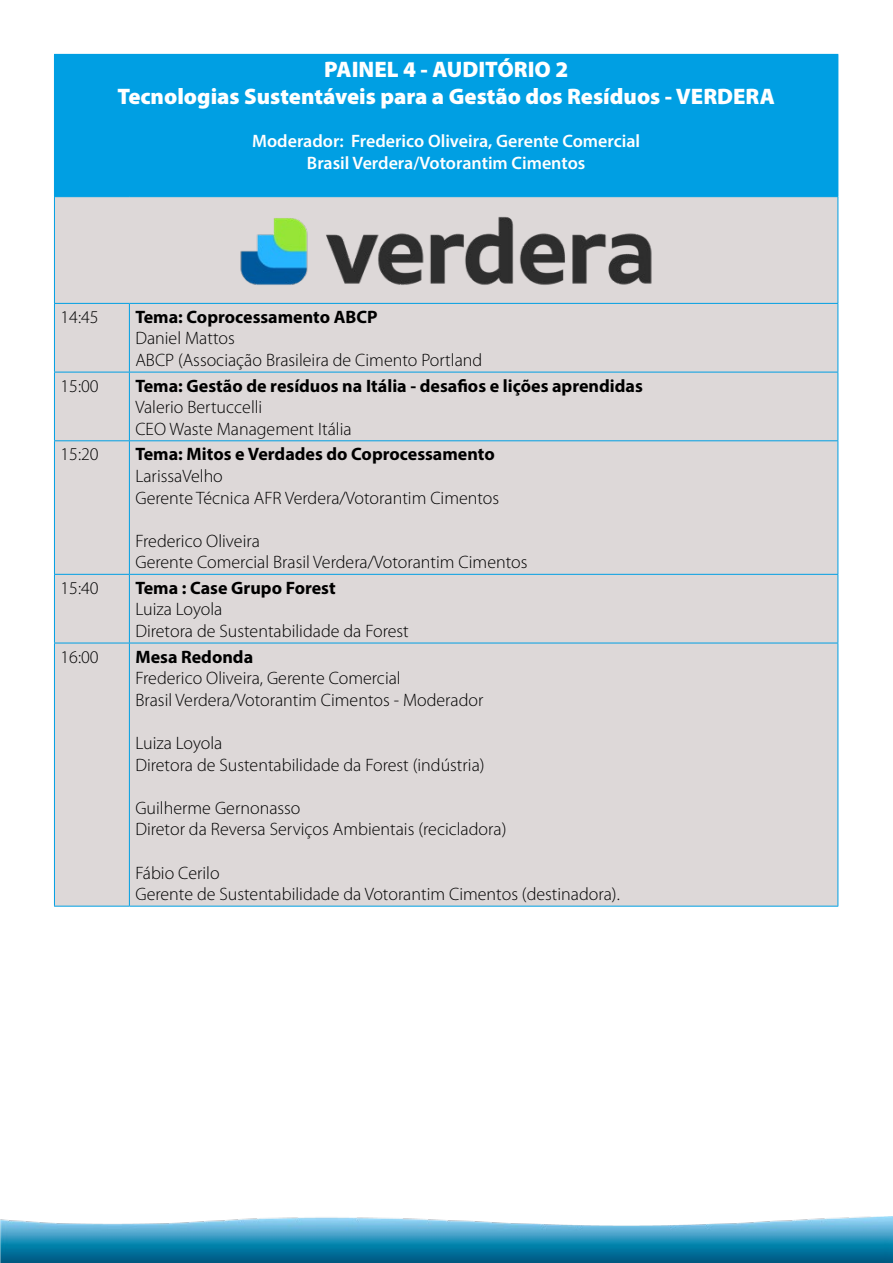
<style>
.page{position:relative;width:893px;height:1263px;background:#fff}
.page>*{position:absolute;margin:0;border:0;box-sizing:border-box;transform-origin:0 0}
.t1{font:900 22.5px/27px "Myriad Pro";color:#fff;text-align:center}
.t2{font:300 18px/21.6px "Myriad Pro";color:#000}
.t3{font:700 18px "Myriad Pro";color:#000}
.t4{font:600 18px/21.6px "Myriad Pro";color:#fff;text-align:center}
</style>
<div class="page">
<img style="left:0;top:1216px;width:893px;height:47px">
<div style="left:54px;top:54px;width:784px;height:143px;background:#009fe3"></div>
<div style="left:55px;top:197px;width:782px;height:709px;background:#ddd8d8"></div>
<hr style="left:54px;top:197px;width:1px;height:106px;background:#009fe3">
<hr style="left:837px;top:197px;width:1px;height:106px;background:#009fe3">
<hr style="left:54px;top:303px;width:75px;height:1px;background:#009fe3">
<hr style="left:54px;top:304px;width:1px;height:68px;background:#009fe3">
<hr style="left:129px;top:303px;width:709px;height:1px;background:#009fe3">
<hr style="left:129px;top:304px;width:1px;height:68px;background:#009fe3">
<hr style="left:837px;top:304px;width:1px;height:68px;background:#009fe3">
<hr style="left:54px;top:372px;width:75px;height:1px;background:#009fe3">
<hr style="left:54px;top:372px;width:1px;height:68px;background:#009fe3">
<hr style="left:129px;top:372px;width:709px;height:1px;background:#009fe3">
<hr style="left:129px;top:372px;width:1px;height:68px;background:#009fe3">
<hr style="left:837px;top:372px;width:1px;height:68px;background:#009fe3">
<hr style="left:54px;top:440px;width:75px;height:1px;background:#009fe3">
<hr style="left:54px;top:441px;width:1px;height:133px;background:#009fe3">
<hr style="left:129px;top:440px;width:709px;height:1px;background:#009fe3">
<hr style="left:129px;top:441px;width:1px;height:133px;background:#009fe3">
<hr style="left:837px;top:441px;width:1px;height:133px;background:#009fe3">
<hr style="left:54px;top:574px;width:75px;height:1px;background:#009fe3">
<hr style="left:54px;top:575px;width:1px;height:68px;background:#009fe3">
<hr style="left:129px;top:574px;width:709px;height:1px;background:#009fe3">
<hr style="left:129px;top:575px;width:1px;height:68px;background:#009fe3">
<hr style="left:837px;top:575px;width:1px;height:68px;background:#009fe3">
<hr style="left:54px;top:643px;width:75px;height:1px;background:#009fe3">
<hr style="left:54px;top:643px;width:1px;height:263px;background:#009fe3">
<hr style="left:129px;top:643px;width:709px;height:1px;background:#009fe3">
<hr style="left:129px;top:643px;width:1px;height:263px;background:#009fe3">
<hr style="left:837px;top:643px;width:1px;height:263px;background:#009fe3">
<hr style="left:54px;top:906px;width:75px;height:1px;background:#009fe3">
<hr style="left:129px;top:906px;width:709px;height:1px;background:#009fe3">
<img style="left:229px;top:203px;width:434px;height:94px">
<p class="t1" style="left:117px;top:56px;width:659px">PAINEL 4 - AUDITÓRIO 2<br>Tecnologias Sustentáveis para a Gestão dos Resíduos - VERDERA</p>
<p class="t4" style="left:252px;top:130px;width:389px">Moderador: Frederico Oliveira, Gerente Comercial<br>Brasil Verdera/Votorantim Cimentos</p>
<p class="t2" style="left:60px;top:306px;width:40px">14:45</p>
<p class="t3" style="left:135px;top:305px;width:244px">Tema: Coprocessamento ABCP</p>
<p class="t2" style="left:135px;top:328px;width:348px">Daniel Mattos<br>ABCP (Associação Brasileira de Cimento Portland</p>
<p class="t2" style="left:60px;top:375px;width:40px">15:00</p>
<p class="t3" style="left:135px;top:374px;width:509px">Tema: Gestão de resíduos na Itália - desafios e lições aprendidas</p>
<p class="t2" style="left:135px;top:397px;width:218px">Valerio Bertuccelli<br>CEO Waste Management Itália</p>
<p class="t2" style="left:60px;top:444px;width:40px">15:20</p>
<p class="t3" style="left:135px;top:442px;width:361px">Tema: Mitos e Verdades do Coprocessamento</p>
<p class="t2" style="left:135px;top:465px;width:365px">LarissaVelho<br>Gerente Técnica AFR Verdera/Votorantim Cimentos</p>
<p class="t2" style="left:135px;top:530px;width:394px">Frederico Oliveira<br>Gerente Comercial Brasil Verdera/Votorantim Cimentos</p>
<p class="t2" style="left:60px;top:577px;width:40px">15:40</p>
<p class="t3" style="left:135px;top:576px;width:202px">Tema : Case Grupo Forest</p>
<p class="t2" style="left:135px;top:599px;width:275px">Luiza Loyola<br>Diretora de Sustentabilidade da Forest</p>
<p class="t2" style="left:60px;top:646px;width:40px">16:00</p>
<p class="t3" style="left:135px;top:645px;width:119px">Mesa Redonda</p>
<p class="t2" style="left:135px;top:668px;width:350px">Frederico Oliveira, Gerente Comercial<br>Brasil Verdera/Votorantim Cimentos - Moderador</p>
<p class="t2" style="left:135px;top:732px;width:351px">Luiza Loyola<br>Diretora de Sustentabilidade da Forest (indústria)</p>
<p class="t2" style="left:135px;top:797px;width:373px">Guilherme Gernonasso<br>Diretor da Reversa Serviços Ambientais (recicladora)</p>
<p class="t2" style="left:135px;top:862px;width:486px">Fábio Cerilo<br>Gerente de Sustentabilidade da Votorantim Cimentos (destinadora).</p>
</div>
